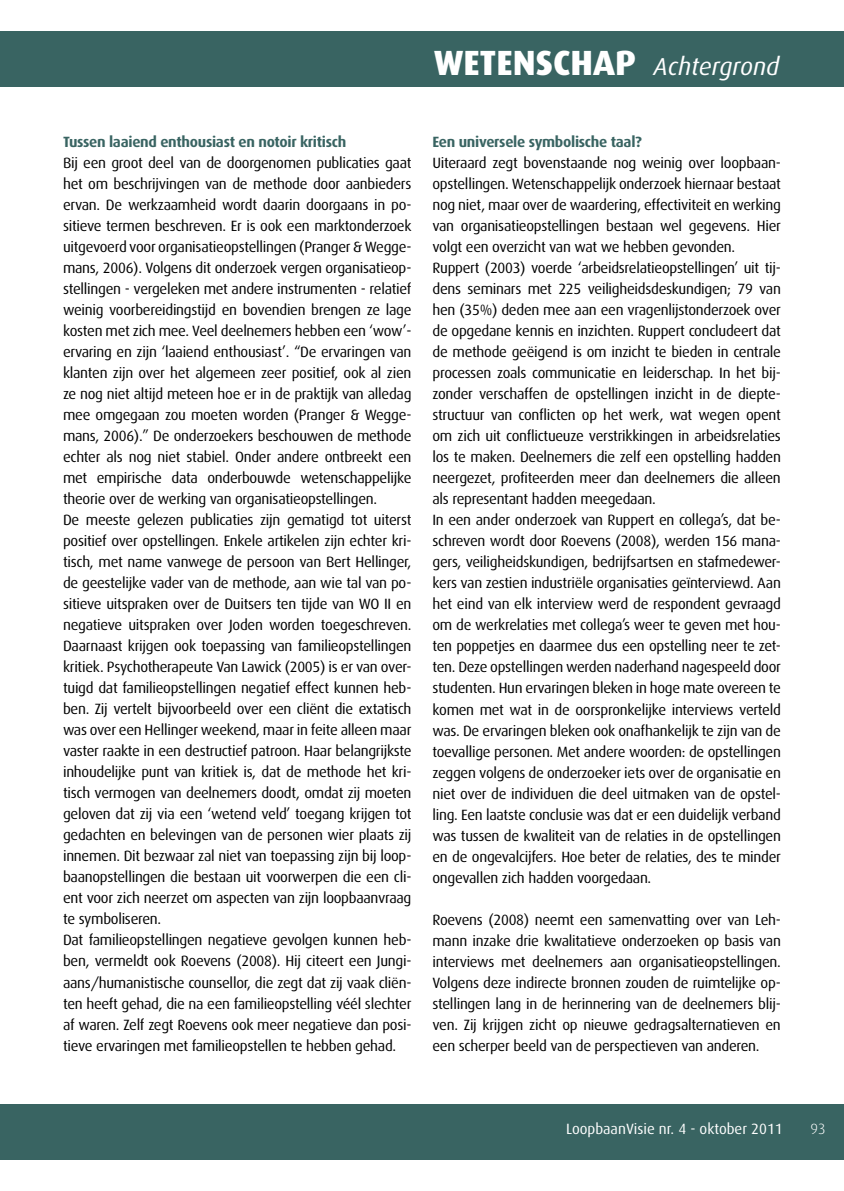
<style>
.page{position:relative;width:844px;height:1191px;background:#fff}
.page>*{position:absolute;margin:0;border:0;box-sizing:border-box;transform-origin:0 0}
.t1{font:italic 24.5px "Dax";color:#fff}
.t2{font:14.88px/21px "Dax";letter-spacing:-.02em;color:#000}
.t3{font:700 14.88px "Dax";letter-spacing:-.02em;color:#396462}
.t4{font:14.88px "Dax";color:#fff}
.t5{font:300 14.88px "Dax";color:#fff}
.s1{font-weight:800;font-style:normal;font-size:35px}
</style>
<div class="page">
<div style="left:0;top:1104px;width:843px;height:56px;background:#396462"></div>
<div style="left:0;top:31px;width:843px;height:56px;background:#396462"></div>
<h1 class="t1" style="left:433px;top:53px;width:347px"><span class="s1">WETENSCHAP</span> Achtergrond</h1>
<p class="t3" style="left:63px;top:133px;width:285px">Tussen laaiend enthousiast en notoir kritisch</p>
<p class="t2" style="left:63px;top:153px;width:350px">Bij een groot deel van de doorgenomen publicaties gaat het om beschrijvingen van de methode door aanbieders ervan. De werkzaamheid wordt daarin doorgaans in po&shy;sitieve termen beschreven. Er is ook een marktonderzoek uitgevoerd voor organisatieopstellingen (Pranger &amp; Wegge&shy;mans, 2006). Volgens dit onderzoek vergen organisatieop&shy;stellingen - vergeleken met andere instrumenten - relatief weinig voorbereidingstijd en bovendien brengen ze lage kosten met zich mee. Veel deelnemers hebben een ‘wow’- ervaring en zijn ‘laaiend enthousiast’. “De ervaringen van klanten zijn over het algemeen zeer positief, ook al zien ze nog niet altijd meteen hoe er in de praktijk van alledag mee omgegaan zou moeten worden (Pranger &amp; Wegge&shy;mans, 2006).” De onderzoekers beschouwen de methode echter als nog niet stabiel. Onder andere ontbreekt een met empirische data onderbouwde wetenschappelijke theorie over de werking van organisatieopstellingen.<br>De meeste gelezen publicaties zijn gematigd tot uiterst positief over opstellingen. Enkele artikelen zijn echter kri&shy;tisch, met name vanwege de persoon van Bert Hellinger, de geestelijke vader van de methode, aan wie tal van po&shy;sitieve uitspraken over de Duitsers ten tijde van WO II en negatieve uitspraken over Joden worden toegeschreven.<br>Daarnaast krijgen ook toepassing van familieopstellingen kritiek. Psychotherapeute Van Lawick (2005) is er van over&shy;tuigd dat familieopstellingen negatief effect kunnen heb&shy;ben. Zij vertelt bijvoorbeeld over een cliënt die extatisch was over een Hellinger weekend, maar in feite alleen maar vaster raakte in een destructief patroon. Haar belangrijkste inhoudelijke punt van kritiek is, dat de methode het kri&shy;tisch vermogen van deelnemers doodt, omdat zij moeten geloven dat zij via een ‘wetend veld’ toegang krijgen tot gedachten en belevingen van de personen wier plaats zij innemen. Dit bezwaar zal niet van toepassing zijn bij loop&shy;baanopstellingen die bestaan uit voorwerpen die een cli&shy;ënt voor zich neerzet om aspecten van zijn loopbaanvraag te symboliseren.<br>Dat familieopstellingen negatieve gevolgen kunnen heb&shy;ben, vermeldt ook Roevens (2008). Hij citeert een Jungi&shy;aans/humanistische counsellor, die zegt dat zij vaak cliën&shy;ten heeft gehad, die na een familieopstelling véél slechter af waren. Zelf zegt Roevens ook meer negatieve dan posi&shy;tieve ervaringen met familieopstellen te hebben gehad.</p>
<p class="t3" style="left:432px;top:134px;width:211px">Een universele symbolische taal?</p>
<p class="t2" style="left:432px;top:153px;width:350px">Uiteraard zegt bovenstaande nog weinig over loopbaan&shy;opstellingen. Wetenschappelijk onderzoek hiernaar bestaat nog niet, maar over de waardering, effectiviteit en werking van organisatieopstellingen bestaan wel gegevens. Hier volgt een overzicht van wat we hebben gevonden.<br>Ruppert (2003) voerde ‘arbeidsrelatieopstellingen’ uit tij&shy;dens seminars met 225 veiligheidsdeskundigen; 79 van hen (35%) deden mee aan een vragenlijstonderzoek over de opgedane kennis en inzichten. Ruppert concludeert dat de methode geëigend is om inzicht te bieden in centrale processen zoals communicatie en leiderschap. In het bij&shy;zonder verschaffen de opstellingen inzicht in de diepte&shy;structuur van conflicten op het werk, wat wegen opent om zich uit conflictueuze verstrikkingen in arbeidsrelaties los te maken. Deelnemers die zelf een opstelling hadden neergezet, profiteerden meer dan deelnemers die alleen als representant hadden meegedaan.<br>In een ander onderzoek van Ruppert en collega’s, dat be&shy;schreven wordt door Roevens (2008), werden 156 mana&shy;gers, veiligheidskundigen, bedrijfsartsen en stafmedewer&shy;kers van zestien industriële organisaties geïnterviewd. Aan het eind van elk interview werd de respondent gevraagd om de werkrelaties met collega’s weer te geven met hou&shy;ten poppetjes en daarmee dus een opstelling neer te zet&shy;ten. Deze opstellingen werden naderhand nagespeeld door studenten. Hun ervaringen bleken in hoge mate overeen te komen met wat in de oorspronkelijke interviews verteld was. De ervaringen bleken ook onafhankelijk te zijn van de toevallige personen. Met andere woorden: de opstellingen zeggen volgens de onderzoeker iets over de organisatie en niet over de individuen die deel uitmaken van de opstel&shy;ling. Een laatste conclusie was dat er een duidelijk verband was tussen de kwaliteit van de relaties in de opstellingen en de ongevalcijfers. Hoe beter de relaties, des te minder ongevallen zich hadden voorgedaan.</p>
<p class="t2" style="left:432px;top:909px;width:350px;text-align:justify">Roevens (2008) neemt een samenvatting over van Leh&shy;mann inzake drie kwalitatieve onderzoeken op basis van interviews met deelnemers aan organisatieopstellingen.<br>Volgens deze indirecte bronnen zouden de ruimtelijke op&shy;stellingen lang in de herinnering van de deelnemers blij&shy;ven. Zij krijgen zicht op nieuwe gedragsalternatieven en een scherper beeld van de perspectieven van anderen.</p>
<p class="t4" style="left:566px;top:1121px;width:218px">LoopbaanVisie nr. 4 - oktober 2011</p>
<p class="t5" style="left:810px;top:1121px;width:17px">93</p>
</div>
